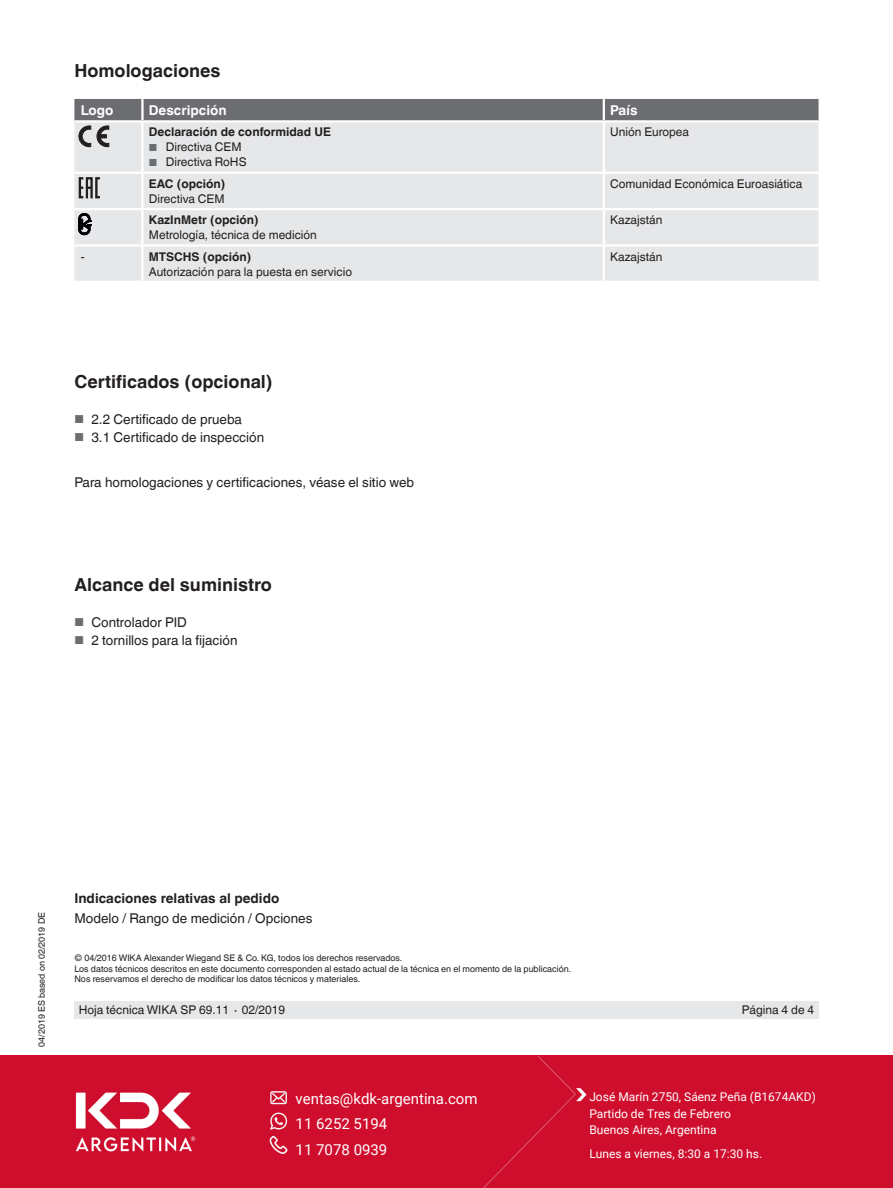
<style>
.page{position:relative;width:893px;height:1188px;background:#fff}
.page>*{position:absolute;margin:0;border:0;box-sizing:border-box;transform-origin:0 0}
.t1{font:700 18px "Helvetica World";color:#231f20}
.t2{font:15px/25.2px "Roboto";color:#fff}
.t3{font:13.5px "Helvetica World";color:#231f20}
.t4{font:700 13.5px "Helvetica World";color:#231f20}
.t5{font:700 13.5px "Helvetica World";color:#fff}
.t6{font:12px "Helvetica World";color:#231f20}
.t7{font:12px/16.5px "Roboto";color:#fff}
.t8{font:700 12px "Helvetica World";color:#231f20}
.t9{font:9px/10.5px "Helvetica World";color:#231f20}
.s1{font-size:10.2px;color:#6c6d70}
.s2{font-size:11.55px;color:#6c6d70}
</style>
<div class="page">
<div style="left:74px;top:1001px;width:745px;height:17px;background:#e6e7e9"></div>
<div style="left:74px;top:147px;width:745px;height:134px;background:#e6e7e9"></div>
<hr style="left:142px;top:172px;width:462px;height:2px;background:#fff">
<hr style="left:142px;top:208px;width:462px;height:2px;background:#fff">
<hr style="left:141px;top:210px;width:3px;height:34px;background:#fff">
<hr style="left:603px;top:210px;width:2px;height:34px;background:#fff">
<hr style="left:74px;top:244px;width:68px;height:3px;background:#fff">
<hr style="left:142px;top:244px;width:462px;height:3px;background:#fff">
<hr style="left:141px;top:247px;width:3px;height:34px;background:#fff">
<hr style="left:604px;top:244px;width:215px;height:3px;background:#fff">
<hr style="left:603px;top:247px;width:2px;height:34px;background:#fff">
<hr style="left:74px;top:172px;width:68px;height:2px;background:#fff">
<hr style="left:74px;top:208px;width:68px;height:2px;background:#fff">
<hr style="left:604px;top:172px;width:215px;height:2px;background:#fff">
<hr style="left:604px;top:208px;width:215px;height:2px;background:#fff">
<hr style="left:603px;top:123px;width:2px;height:49px;background:#fff">
<hr style="left:141px;top:123px;width:3px;height:49px;background:#fff">
<hr style="left:603px;top:174px;width:2px;height:34px;background:#fff">
<hr style="left:141px;top:174px;width:3px;height:34px;background:#fff">
<svg style="left:74px;top:99px;width:745px;height:48px;background:#b0b0b3"></svg>
<svg style="left:79px;top:177px;width:21px;height:21px"></svg>
<svg style="left:79px;top:213px;width:12px;height:22px"></svg>
<div style="left:0;top:1056px;width:893px;height:132px;background:#cf0e2d"></div>
<h1 class="t1" style="left:74px;top:60px;width:148px">Homologaciones</h1>
<h3 class="t5" style="left:81px;top:102px;width:34px">Logo</h3>
<h3 class="t5" style="left:149px;top:102px;width:79px">Descripción</h3>
<h3 class="t5" style="left:610px;top:102px;width:29px">País</h3>
<h3 class="t8" style="left:149px;top:125px;width:184px">Declaración de conformidad UE</h3>
<h3 class="t6" style="left:149px;top:140px;width:94px"><span class="s1">■</span> Directiva CEM</h3>
<h3 class="t6" style="left:149px;top:155px;width:99px"><span class="s1">■</span> Directiva RoHS</h3>
<h3 class="t6" style="left:610px;top:125px;width:81px">Unión Europea</h3>
<h3 class="t8" style="left:149px;top:177px;width:78px">EAC (opción)</h3>
<h3 class="t6" style="left:149px;top:192px;width:77px">Directiva CEM</h3>
<h3 class="t8" style="left:149px;top:213px;width:111px">KazInMetr (opción)</h3>
<h3 class="t6" style="left:149px;top:228px;width:170px">Metrología, técnica de medición</h3>
<h3 class="t6" style="left:81px;top:249px;width:5px">-</h3>
<h3 class="t8" style="left:149px;top:249px;width:104px">MTSCHS (opción)</h3>
<h3 class="t6" style="left:149px;top:264px;width:205px">Autorización para la puesta en servicio</h3>
<h1 class="t1" style="left:74px;top:371px;width:200px">Certificados (opcional)</h1>
<h3 class="t3" style="left:74px;top:411px;width:169px"><span class="s2">■</span> 2.2 Certificado de prueba</h3>
<h3 class="t3" style="left:74px;top:429px;width:191px"><span class="s2">■</span> 3.1 Certificado de inspección</h3>
<h3 class="t3" style="left:74px;top:474px;width:341px">Para homologaciones y certificaciones, véase el sitio web</h3>
<h1 class="t1" style="left:74px;top:574px;width:199px">Alcance del suministro</h1>
<h3 class="t3" style="left:74px;top:615px;width:114px"><span class="s2">■</span> Controlador PID</h3>
<h3 class="t3" style="left:74px;top:633px;width:165px"><span class="s2">■</span> 2 tornillos para la fijación</h3>
<h3 class="t6" style="left:610px;top:177px;width:194px">Comunidad Económica Euroasiática</h3>
<h3 class="t6" style="left:610px;top:213px;width:54px">Kazajstán</h3>
<h3 class="t6" style="left:610px;top:249px;width:54px">Kazajstán</h3>
<p class="t9" style="left:36px;top:1047px;width:136px;rotate:-90deg">04/2019 ES based on 02/2019 DE</p>
<h3 class="t4" style="left:74px;top:891px;width:206px">Indicaciones relativas al pedido</h3>
<h3 class="t3" style="left:74px;top:910px;width:240px">Modelo / Rango de medición / Opciones</h3>
<p class="t9" style="left:74px;top:953px;width:498px">© 04/2016 WIKA Alexander Wiegand SE &amp; Co. KG, todos los derechos reservados.<br>Los datos técnicos descritos en este documento corresponden al estado actual de la técnica en el momento de la publicación.<br>Nos reservamos el derecho de modificar los datos técnicos y materiales.</p>
<h3 class="t6" style="left:79px;top:1003px;width:208px">Hoja técnica WIKA SP 69.11 ∙ 02/2019</h3>
<h3 class="t6" style="left:742px;top:1003px;width:74px">Página 4 de 4</h3>
<h2 class="t2" style="left:296px;top:1086px;width:183px">ventas@kdk-argentina.com<br>11 6252 5194<br>11 7078 0939</h2>
<h3 class="t7" style="left:589px;top:1088px;width:228px">José Marín 2750, Sáenz Peña (B1674AKD)<br>Partido de Tres de Febrero<br>Buenos Aires, Argentina</h3>
<h3 class="t7" style="left:589px;top:1145px;width:174px">Lunes a viernes, 8:30 a 17:30 hs.</h3>
</div>
